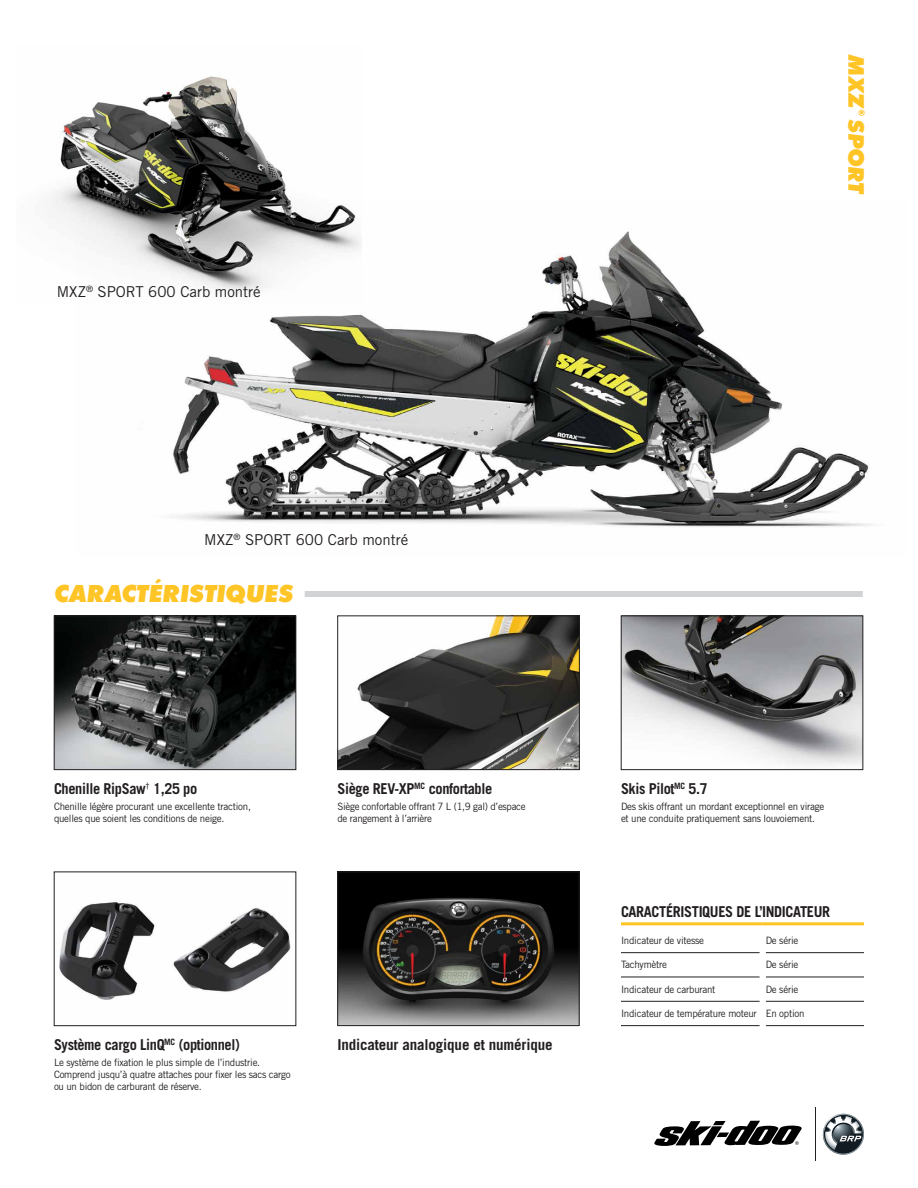
<style>
.page{position:relative;width:918px;height:1188px;background:#fff}
.page>*{position:absolute;margin:0;border:0;box-sizing:border-box;transform-origin:0 0}
.t1{font:italic 800 25.5px "Futura PT";letter-spacing:-.015em;color:#ffc425}
.t2{font:italic 800 23.25px "Futura PT";letter-spacing:-.015em;color:#ffc425}
.t3{font:700 15px "Trade Gothic LT Std";letter-spacing:-.025em;color:#231f20;scale:.96 1}
.t4{font:15px "Trade Gothic LT Std";color:#231f20}
.t5{font:700 15px "Trade Gothic LT Std";letter-spacing:-.025em;color:#231f20}
.t6{font:10.2px/11.7px "Trade Gothic LT Std";letter-spacing:-.025em;color:#231f20;scale:.96 1}
.t7{font:italic 800 8.7px "Futura PT";color:#ffc425}
</style>
<div class="page">
<img style="left:56px;top:618px;width:238px;height:150px">
<div style="left:54px;top:616px;width:242px;height:154px;border:1px solid #231f20"></div>
<img style="left:340px;top:618px;width:238px;height:150px">
<div style="left:338px;top:616px;width:242px;height:154px;border:1px solid #231f20"></div>
<img style="left:623px;top:618px;width:238px;height:147px">
<div style="left:621px;top:616px;width:242px;height:154px;border:1px solid #231f20"></div>
<img style="left:340px;top:874px;width:237px;height:150px">
<div style="left:338px;top:872px;width:241px;height:154px;border:1px solid #231f20"></div>
<img style="left:173px;top:231px;width:700px;height:296px">
<img style="left:52px;top:76px;width:309px;height:228px">
<img style="left:59px;top:902px;width:232px;height:98px">
<div style="left:54px;top:872px;width:242px;height:154px;border:1px solid #231f20"></div>
<svg style="left:654px;top:1121px;width:148px;height:25px"></svg>
<hr style="left:816px;top:1107px;width:1px;height:54px;background:#231f20">
<svg style="left:822px;top:1113px;width:42px;height:42px"></svg>
<hr style="left:621px;top:922px;width:142px;height:3px;background:#ffc425">
<hr style="left:763px;top:922px;width:101px;height:3px;background:#ffc425">
<hr style="left:621px;top:952px;width:139px;height:1px;background:#231f20">
<hr style="left:766px;top:952px;width:98px;height:1px;background:#231f20">
<hr style="left:621px;top:977px;width:139px;height:1px;background:#231f20">
<hr style="left:766px;top:977px;width:98px;height:1px;background:#231f20">
<hr style="left:621px;top:1001px;width:139px;height:1px;background:#231f20">
<hr style="left:766px;top:1001px;width:98px;height:1px;background:#231f20">
<hr style="left:621px;top:1025px;width:139px;height:1px;background:#231f20">
<hr style="left:766px;top:1025px;width:98px;height:1px;background:#231f20">
<div style="left:305px;top:591px;width:558px;height:6px;background:#d1d3d4"></div>
<h3 class="t4" style="left:57px;top:283px;width:205px">MXZ<sup>®</sup> SPORT 600 Carb montré</h3>
<h2 class="t2" style="left:871px;top:54px;width:142px;rotate:90deg">MXZ SPORT</h2>
<p class="t7" style="left:867px;top:109px;width:8px;rotate:90deg">®</p>
<h3 class="t4" style="left:204px;top:530px;width:205px">MXZ<sup>®</sup> SPORT 600 Carb montré</h3>
<h1 class="t1" style="left:54px;top:577px;width:241px">CARACTÉRISTIQUES</h1>
<h3 class="t3" style="left:54px;top:780px;width:151px">Chenille RipSaw<sup>†</sup> 1,25 po</h3>
<p class="t6" style="left:54px;top:801px;width:207px">Chenille légère procurant une excellente traction, quelles que soient les conditions de neige.</p>
<h3 class="t3" style="left:338px;top:780px;width:163px">Siège REV-XP<sup>MC</sup> confortable</h3>
<p class="t6" style="left:338px;top:801px;width:198px">Siège confortable offrant 7 L (1,9 gal) d’espace de rangement à l’arrière</p>
<h3 class="t3" style="left:54px;top:1036px;width:195px">Système cargo LinQ<sup>MC</sup> (optionnel)</h3>
<p class="t6" style="left:54px;top:1057px;width:248px">Le système de fixation le plus simple de l’industrie.<br>Comprend jusqu’à quatre attaches pour fixer les sacs cargo ou un bidon de carburant de réserve.</p>
<h3 class="t5" style="left:338px;top:1036px;width:217px">Indicateur analogique et numérique</h3>
<h3 class="t3" style="left:621px;top:780px;width:92px">Skis Pilot<sup>MC</sup> 5.7</h3>
<p class="t6" style="left:621px;top:801px;width:213px">Des skis offrant un mordant exceptionnel en virage et une conduite pratiquement sans louvoiement.</p>
<h3 class="t3" style="left:621px;top:903px;width:219px">CARACTÉRISTIQUES DE L’INDICATEUR</h3>
<p class="t6" style="left:621px;top:935px;width:88px">Indicateur de vitesse</p>
<p class="t6" style="left:766px;top:935px;width:35px">De série</p>
<p class="t6" style="left:621px;top:959px;width:49px">Tachymètre</p>
<p class="t6" style="left:766px;top:959px;width:35px">De série</p>
<p class="t6" style="left:621px;top:983px;width:100px">Indicateur de carburant</p>
<p class="t6" style="left:766px;top:983px;width:35px">De série</p>
<p class="t6" style="left:621px;top:1008px;width:193px">Indicateur de température moteur En option</p>
</div>
